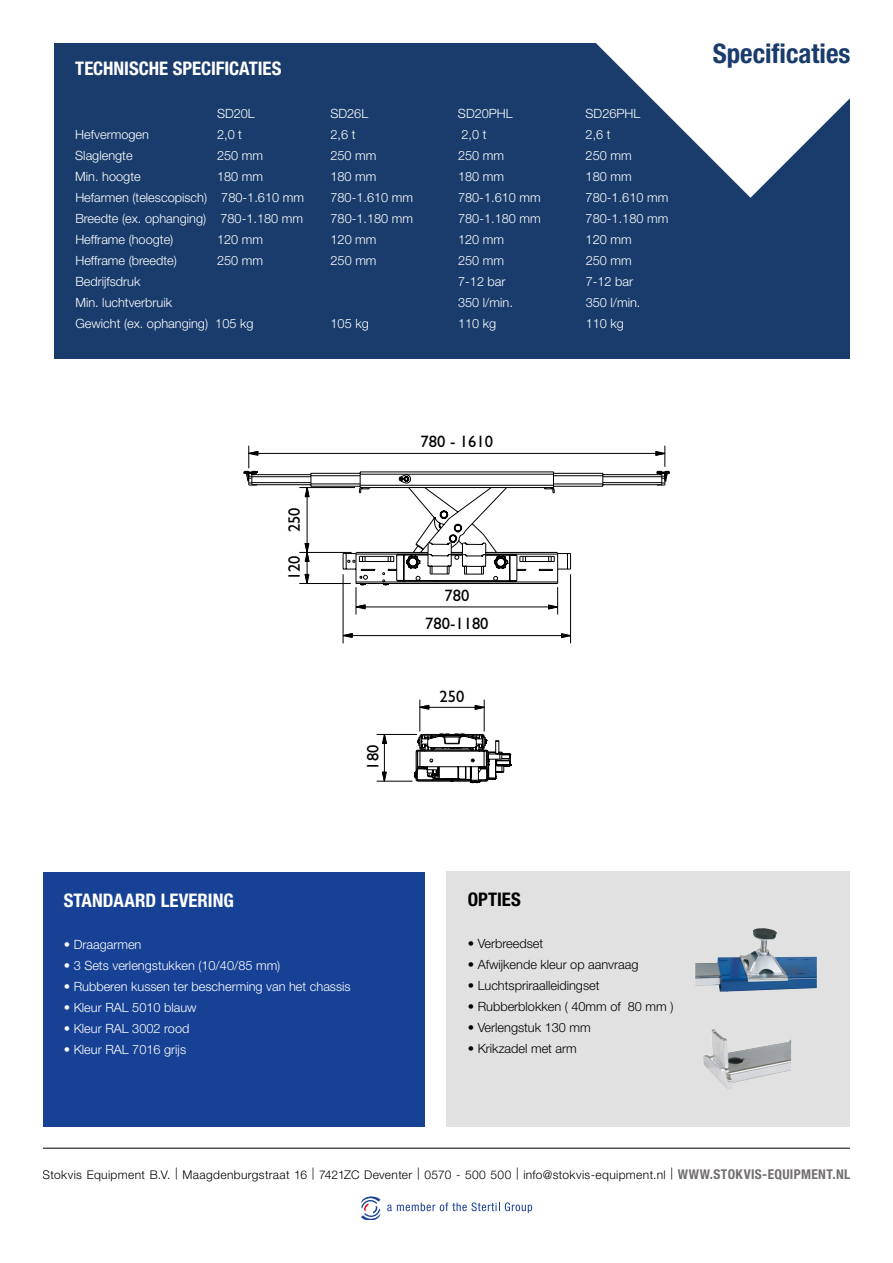
<style>
.page{position:relative;width:893px;height:1263px;background:#fff}
.page>*{position:absolute;margin:0;border:0;box-sizing:border-box;transform-origin:0 0}
.t1{font:700 condensed 27px "Helvetica Neue LT Std";color:#193c6c}
.t2{font:700 condensed 18.75px "Helvetica Neue LT Std";letter-spacing:-.005em;color:#fff}
.t3{font:700 condensed 18.75px "Helvetica Neue LT Std";color:#000}
.t4{font:16.65px "Gill Sans";color:#000}
.t5{font:300 12.75px "Helvetica Neue LT Std";color:#fff}
.t6{font:300 12.75px "Helvetica Neue LT Std";color:#000}
.t7{font:300 12px "Helvetica Neue LT Std";letter-spacing:.03em;color:#000}
.s1{font-weight:700;font-stretch:condensed;font-size:13.5px;color:#726f6e}
</style>
<div class="page">
<hr style="left:43px;top:1148px;width:807px;height:1px;background:#000">
<svg style="left:361px;top:1196px;width:20px;height:24px"></svg>
<svg style="left:387px;top:1202px;width:145px;height:11px"></svg>
<div style="left:54px;top:41px;width:807px;height:318px;background:#193c6c"></div>
<div style="left:446px;top:872px;width:404px;height:255px;background:#e2e1e1"></div>
<div style="left:43px;top:872px;width:382px;height:254px;background:#164194"></div>
<svg style="left:243px;top:445px;width:427px;height:339px"></svg>
<img style="left:695px;top:928px;width:122px;height:64px">
<img style="left:703px;top:1029px;width:88px;height:60px">
<svg style="left:596px;top:43px;width:254px;height:155px;fill:#fff"></svg>
<div style="left:850px;top:0;width:43px;height:1263px;background:#fff"></div>
<div style="left:0;top:0;width:893px;height:43px;background:#fff"></div>
<h2 class="t2" style="left:75px;top:57px;width:208px">TECHNISCHE SPECIFICATIES</h2>
<p class="t5" style="left:217px;top:105px;width:39px">SD20L</p>
<p class="t5" style="left:330px;top:105px;width:39px">SD26L</p>
<p class="t5" style="left:458px;top:105px;width:56px">SD20PHL</p>
<p class="t5" style="left:586px;top:105px;width:56px">SD26PHL</p>
<p class="t5" style="left:75px;top:126px;width:75px">Hefvermogen</p>
<p class="t5" style="left:217px;top:126px;width:27px">2,0 t</p>
<p class="t5" style="left:330px;top:126px;width:27px">2,6 t</p>
<p class="t5" style="left:462px;top:126px;width:27px">2,0 t</p>
<p class="t5" style="left:586px;top:126px;width:27px">2,6 t</p>
<p class="t5" style="left:75px;top:147px;width:59px">Slaglengte</p>
<p class="t5" style="left:217px;top:147px;width:48px">250 mm</p>
<p class="t5" style="left:330px;top:147px;width:48px">250 mm</p>
<p class="t5" style="left:458px;top:147px;width:48px">250 mm</p>
<p class="t5" style="left:586px;top:147px;width:48px">250 mm</p>
<p class="t5" style="left:75px;top:168px;width:67px">Min. hoogte</p>
<p class="t5" style="left:217px;top:168px;width:48px">180 mm</p>
<p class="t5" style="left:330px;top:168px;width:48px">180 mm</p>
<p class="t5" style="left:458px;top:168px;width:48px">180 mm</p>
<p class="t5" style="left:586px;top:168px;width:48px">180 mm</p>
<p class="t5" style="left:75px;top:189px;width:230px">Hefarmen (telescopisch) 780-1.610 mm</p>
<p class="t5" style="left:330px;top:189px;width:84px">780-1.610 mm</p>
<p class="t5" style="left:458px;top:189px;width:84px">780-1.610 mm</p>
<p class="t5" style="left:586px;top:189px;width:84px">780-1.610 mm</p>
<p class="t5" style="left:75px;top:210px;width:229px">Breedte (ex. ophanging) 780-1.180 mm</p>
<p class="t5" style="left:330px;top:210px;width:84px">780-1.180 mm</p>
<p class="t5" style="left:458px;top:210px;width:84px">780-1.180 mm</p>
<p class="t5" style="left:586px;top:210px;width:84px">780-1.180 mm</p>
<p class="t5" style="left:75px;top:231px;width:100px">Hefframe (hoogte)</p>
<p class="t5" style="left:217px;top:231px;width:48px">120 mm</p>
<p class="t5" style="left:330px;top:231px;width:48px">120 mm</p>
<p class="t5" style="left:458px;top:231px;width:48px">120 mm</p>
<p class="t5" style="left:586px;top:231px;width:48px">120 mm</p>
<p class="t5" style="left:75px;top:252px;width:103px">Hefframe (breedte)</p>
<p class="t5" style="left:217px;top:252px;width:48px">250 mm</p>
<p class="t5" style="left:330px;top:252px;width:48px">250 mm</p>
<p class="t5" style="left:458px;top:252px;width:48px">250 mm</p>
<p class="t5" style="left:586px;top:252px;width:48px">250 mm</p>
<p class="t5" style="left:75px;top:273px;width:67px">Bedrijfsdruk</p>
<p class="t5" style="left:458px;top:273px;width:49px">7-12 bar</p>
<p class="t5" style="left:586px;top:273px;width:49px">7-12 bar</p>
<p class="t5" style="left:75px;top:294px;width:98px">Min. luchtverbruik</p>
<p class="t5" style="left:458px;top:294px;width:56px">350 l/min.</p>
<p class="t5" style="left:586px;top:294px;width:56px">350 l/min.</p>
<p class="t5" style="left:75px;top:315px;width:180px">Gewicht (ex. ophanging) 105 kg</p>
<p class="t5" style="left:331px;top:315px;width:40px">105 kg</p>
<p class="t5" style="left:458px;top:315px;width:40px">110 kg</p>
<p class="t5" style="left:586px;top:315px;width:40px">110 kg</p>
<h3 class="t4" style="left:285px;top:532px;width:26px;rotate:-90deg">250</h3>
<h3 class="t4" style="left:285px;top:580px;width:26px;rotate:-90deg">120</h3>
<h3 class="t4" style="left:421px;top:432px;width:74px">780 - 1610</h3>
<h3 class="t4" style="left:363px;top:770px;width:26px;rotate:-90deg">180</h3>
<h3 class="t4" style="left:444px;top:586px;width:26px">780</h3>
<h3 class="t4" style="left:425px;top:614px;width:65px">780-1180</h3>
<h3 class="t4" style="left:439px;top:687px;width:26px">250</h3>
<h1 class="t1" style="left:713px;top:37px;width:139px">Specificaties</h1>
<h2 class="t2" style="left:64px;top:889px;width:172px">STANDAARD LEVERING</h2>
<p class="t5" style="left:64px;top:936px;width:79px">• Draagarmen</p>
<p class="t5" style="left:64px;top:957px;width:218px">• 3 Sets verlengstukken (10/40/85 mm)</p>
<p class="t5" style="left:64px;top:978px;width:288px">• Rubberen kussen ter bescherming van het chassis</p>
<p class="t5" style="left:64px;top:999px;width:134px">• Kleur RAL 5010 blauw</p>
<p class="t5" style="left:64px;top:1020px;width:127px">• Kleur RAL 3002 rood</p>
<p class="t5" style="left:64px;top:1041px;width:124px">• Kleur RAL 7016 grijs</p>
<h2 class="t3" style="left:468px;top:888px;width:55px">OPTIES</h2>
<p class="t6" style="left:468px;top:936px;width:77px">• Verbreedset</p>
<p class="t6" style="left:468px;top:957px;width:172px">• Afwijkende kleur op aanvraag</p>
<p class="t6" style="left:468px;top:978px;width:133px">• Luchtspriraalleidingset</p>
<p class="t6" style="left:468px;top:999px;width:207px">• Rubberblokken ( 40mm of 80 mm )</p>
<p class="t6" style="left:468px;top:1020px;width:125px">• Verlengstuk 130 mm</p>
<p class="t6" style="left:468px;top:1041px;width:111px">• Krikzadel met arm</p>
<p class="t7" style="left:43px;top:1167px;width:809px">Stokvis Equipment B.V. | Maagdenburgstraat 16 | 7421ZC Deventer | 0570 - 500 500 | info@stokvis-equipment.nl | <span class="s1">WWW.STOKVIS-EQUIPMENT.NL</span></p>
</div>
